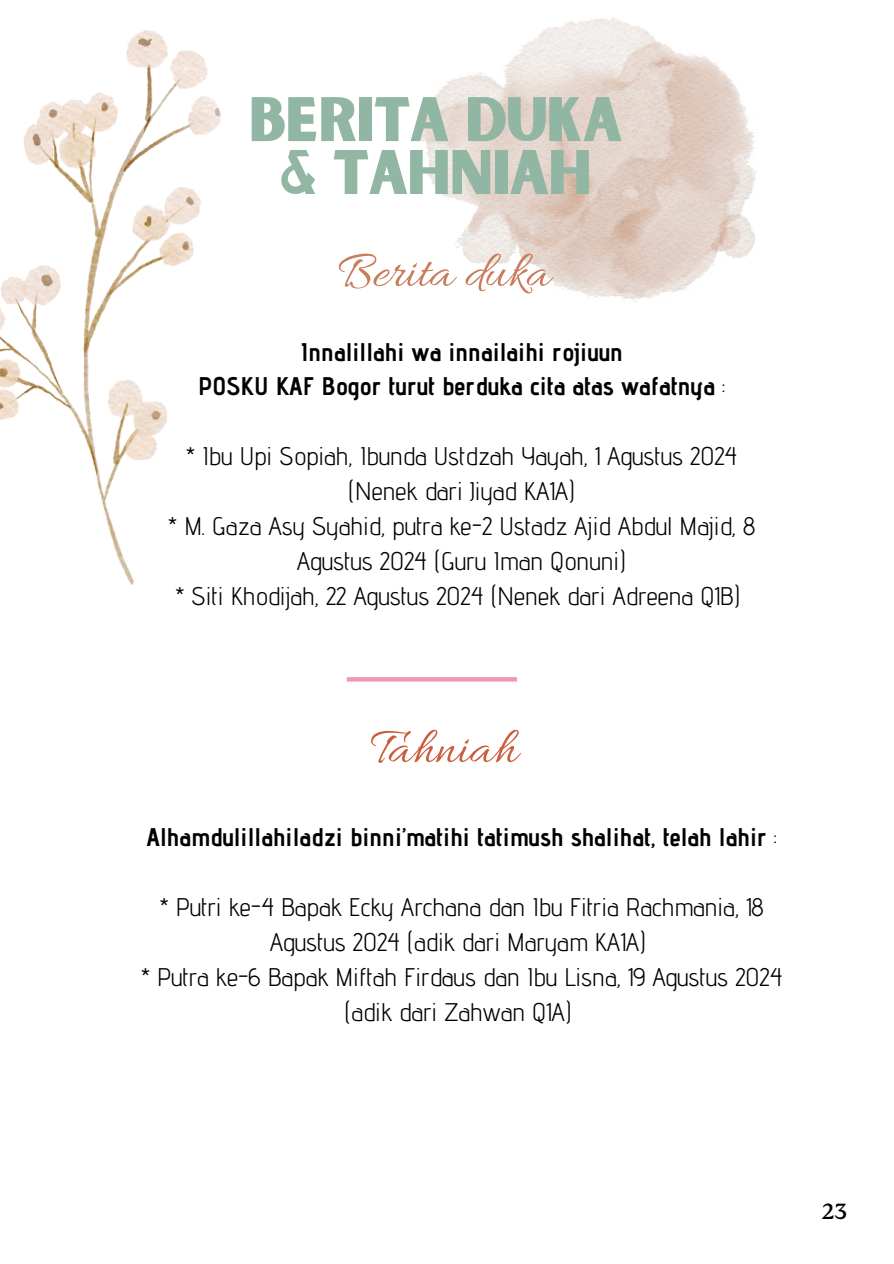
<style>
.page{position:relative;width:894px;height:1264px;background:#fff}
.page>*{position:absolute;margin:0;border:0;box-sizing:border-box;transform-origin:0 0}
.t1{font:60px/52.8px "Sunborn Sans One";letter-spacing:-.02em;color:#92b6a4;text-align:center}
.t2{font:52.5px "Allura";color:#ca7d5d}
.t3{font:52.5px "Allura";color:#cb5c3e}
.t4{font:25.5px/34.8px "Advent Pro";color:#000001;text-align:center}
.t5{font:700 25.5px "Advent Pro";color:#000001}
.t6{font:21.9px "Roca Two";color:#000001}
.s1{font-weight:400}
</style>
<div class="page">
<hr style="left:346px;top:677px;width:171px;height:4px;background:#ed99b7">
<img style="left:0;top:30px;width:221px;height:554px">
<img style="left:415px;top:18px;width:342px;height:283px">
<p class="t1" style="left:248px;top:97px;width:375px">BERITA DUKA &amp; TAHNIAH</p>
<p class="t2" style="left:338px;top:243px;width:213px">Berita duka</p>
<h1 class="t5" style="left:300px;top:336px;width:324px">Innalillahi wa innailaihi rojiuun</h1>
<h2 class="t5" style="left:198px;top:371px;width:528px">POSKU KAF Bogor turut berduka cita atas wafatnya <span class="s1">:</span></h2>
<p class="t4" style="left:186px;top:438px;width:552px">* Ibu Upi Sopiah, Ibunda Ustdzah Yayah, 1 Agustus 2024 (Nenek dari Jiyad KA1A)</p>
<p class="t4" style="left:168px;top:508px;width:588px">* M. Gaza Asy Syahid, putra ke-2 Ustadz Ajid Abdul Majid, 8<br>Agustus 2024 (Guru Iman Qonuni)</p>
<p class="t4" style="left:175px;top:578px;width:566px">* Siti Khodijah, 22 Agustus 2024 (Nenek dari Adreena Q1B)</p>
<h2 class="t3" style="left:370px;top:718px;width:148px">Tahniah</h2>
<p class="t5" style="left:146px;top:821px;width:631px">Alhamdulillahiladzi binni’matihi tatimush shalihat, telah lahir <span class="s1">:</span></p>
<p class="t4" style="left:160px;top:889px;width:605px">* Putri ke-4 Bapak Ecky Archana dan Ibu Fitria Rachmania, 18<br>Agustus 2024 (adik dari Maryam KA1A)</p>
<p class="t4" style="left:141px;top:959px;width:642px">* Putra ke-6 Bapak Miftah Firdaus dan Ibu Lisna, 19 Agustus 2024 (adik dari Zahwan Q1A)</p>
<p class="t6" style="left:821px;top:1198px;width:27px">23</p>
</div>
